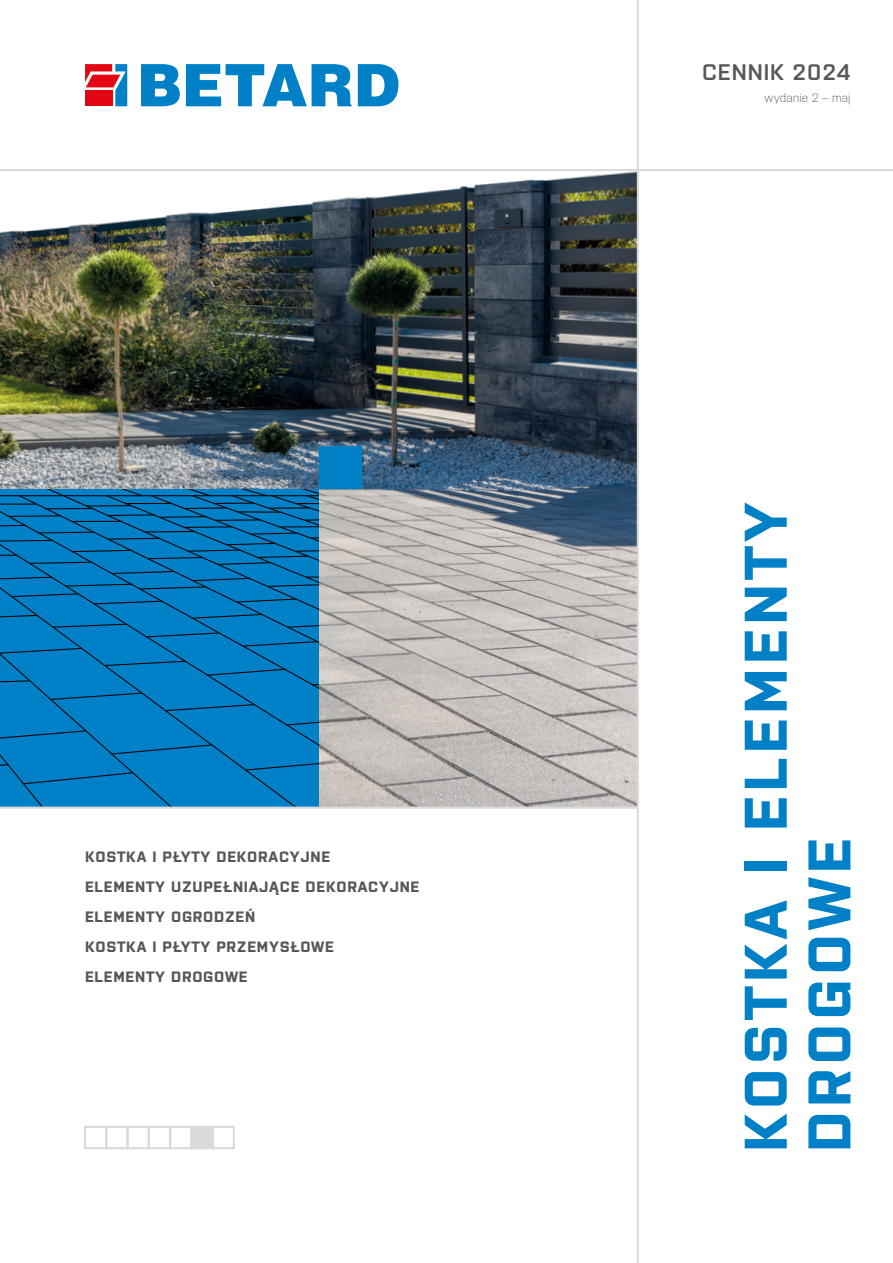
<style>
.page{position:relative;width:893px;height:1263px;background:#fff}
.page>*{position:absolute;margin:0;border:0;box-sizing:border-box;transform-origin:0 0}
.t1{font:700 60px/63.8px "Purista";letter-spacing:.07em;color:#0081c7}
.t2{font:600 22.5px "Purista";letter-spacing:.04em;color:#585756}
.t3{font:700 15px/30px "Purista";letter-spacing:.05em;color:#585756}
.t4{font:300 12px "Purista";color:#585756}
</style>
<div class="page">
<img style="left:0;top:171px;width:637px;height:635px">
<svg style="left:0;top:489px;width:319px;height:317px;background:#0078b9"></svg>
<div style="left:319px;top:446px;width:42px;height:43px;background:#0081c7"></div>
<hr style="left:0;top:169px;width:893px;height:2px;background:#dadada">
<div style="left:84px;top:1126px;width:23px;height:23px;border:2px solid #dadada"></div>
<div style="left:148px;top:1126px;width:23px;height:23px;border:2px solid #dadada"></div>
<div style="left:105px;top:1126px;width:24px;height:23px;border:2px solid #dadada"></div>
<div style="left:169px;top:1126px;width:23px;height:23px;border:2px solid #dadada"></div>
<div style="left:126px;top:1126px;width:24px;height:23px;border:2px solid #dadada"></div>
<div style="left:190px;top:1126px;width:24px;height:23px;background:#dadada"></div>
<div style="left:212px;top:1126px;width:23px;height:23px;border:2px solid #dadada"></div>
<hr style="left:0;top:806px;width:638px;height:3px;background:#dadada">
<hr style="left:637px;top:0;width:2px;height:1263px;background:#dadada">
<svg style="left:85px;top:64px;width:42px;height:42px;background:#b65168"></svg>
<svg style="left:141px;top:64px;width:39px;height:42px;background:#2d97d0"></svg>
<svg style="left:358px;top:64px;width:40px;height:42px"></svg>
<svg style="left:186px;top:64px;width:166px;height:42px"></svg>
<p class="t3" style="left:85px;top:841px;width:336px">KOSTKA I PŁYTY DEKORACYJNE<br>ELEMENTY UZUPEŁNIAJĄCE DEKORACYJNE<br>ELEMENTY OGRODZEŃ<br>KOSTKA I PŁYTY PRZEMYSŁOWE<br>ELEMENTY DROGOWE</p>
<h2 class="t2" style="left:702px;top:59px;width:150px">CENNIK 2024</h2>
<p class="t4" style="left:764px;top:91px;width:88px">wydanie 2 – maj</p>
<h1 class="t1" style="left:733px;top:1152px;width:651px;rotate:-90deg">KOSTKA I ELEMENTY<br>DROGOWE</h1>
</div>
